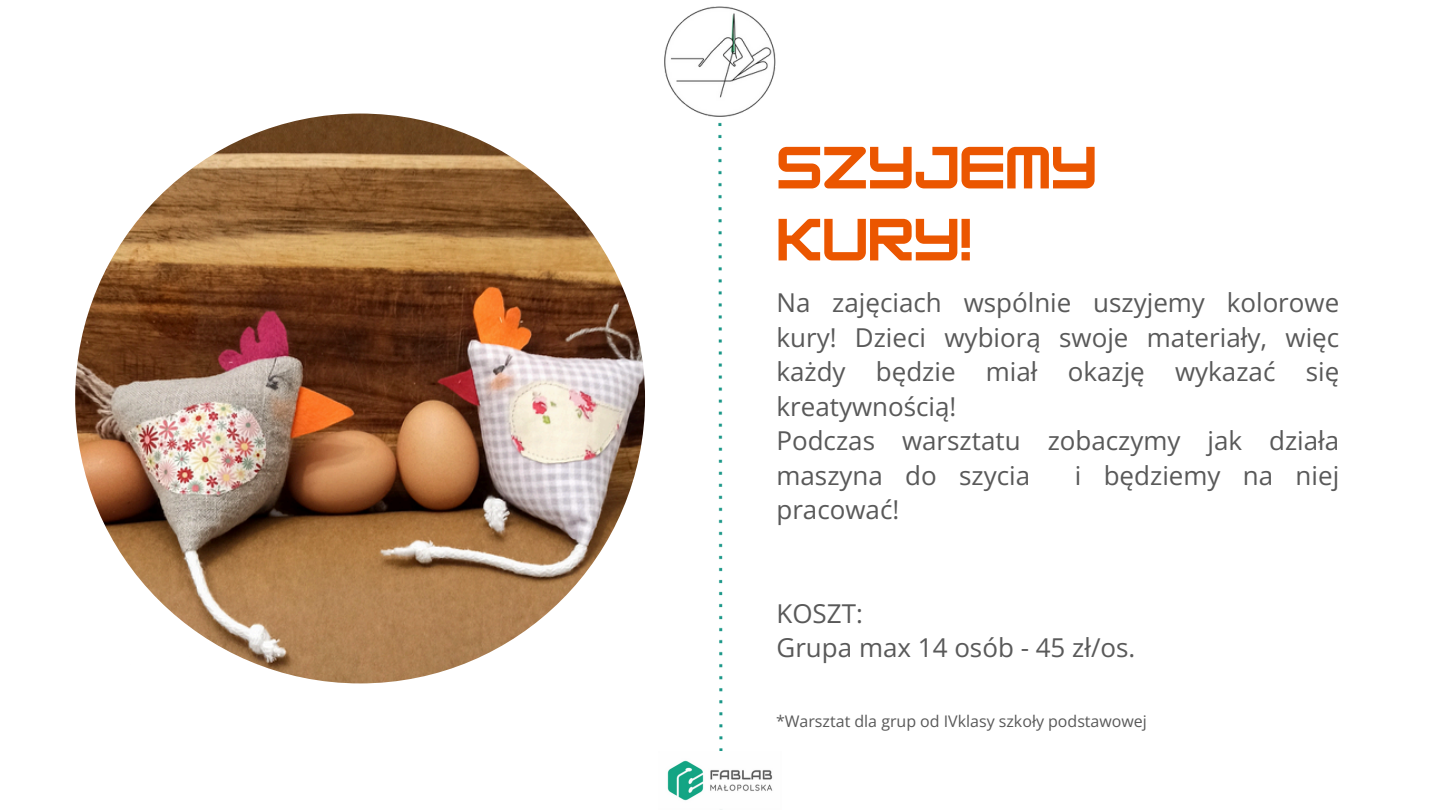
<style>
.page{position:relative;width:1440px;height:810px;background:#fff}
.page>*{position:absolute;margin:0;border:0;box-sizing:border-box;transform-origin:0 0}
.t1{font:700 52px/72px "HK Modular";color:#eb5600}
.t2{font:26px/34.4px "Open Sans";color:#595959}
.t3{font:16px "Open Sans";color:#595959}
</style>
<div class="page">
<img style="left:664px;top:6px;width:112px;height:108px">
<img style="left:667px;top:760px;width:106px;height:50px">
<img style="left:75px;top:114px;width:570px;height:569px;border-radius:50%">
<p class="t1" style="left:776px;top:132px;width:322px">SZYJEMY<br>KURY!</p>
<p class="t2" style="left:776px;top:285px;width:564px">Na zajęciach wspólnie uszyjemy kolorowe kury! Dzieci wybiorą swoje materiały, więc każdy będzie miał okazję wykazać się kreatywnością!<br>Podczas warsztatu zobaczymy jak działa maszyna do szycia</p>
<p class="t2" style="left:1075px;top:457px;width:266px">i będziemy na niej</p>
<p class="t2" style="left:776px;top:492px;width:124px">pracować!</p>
<p class="t2" style="left:776px;top:595px;width:360px">KOSZT:<br>Grupa max 14 osób - 45 zł/os.</p>
<p class="t3" style="left:776px;top:710px;width:372px">*Warsztat dla grup od IVklasy szkoły podstawowej</p>
</div>
